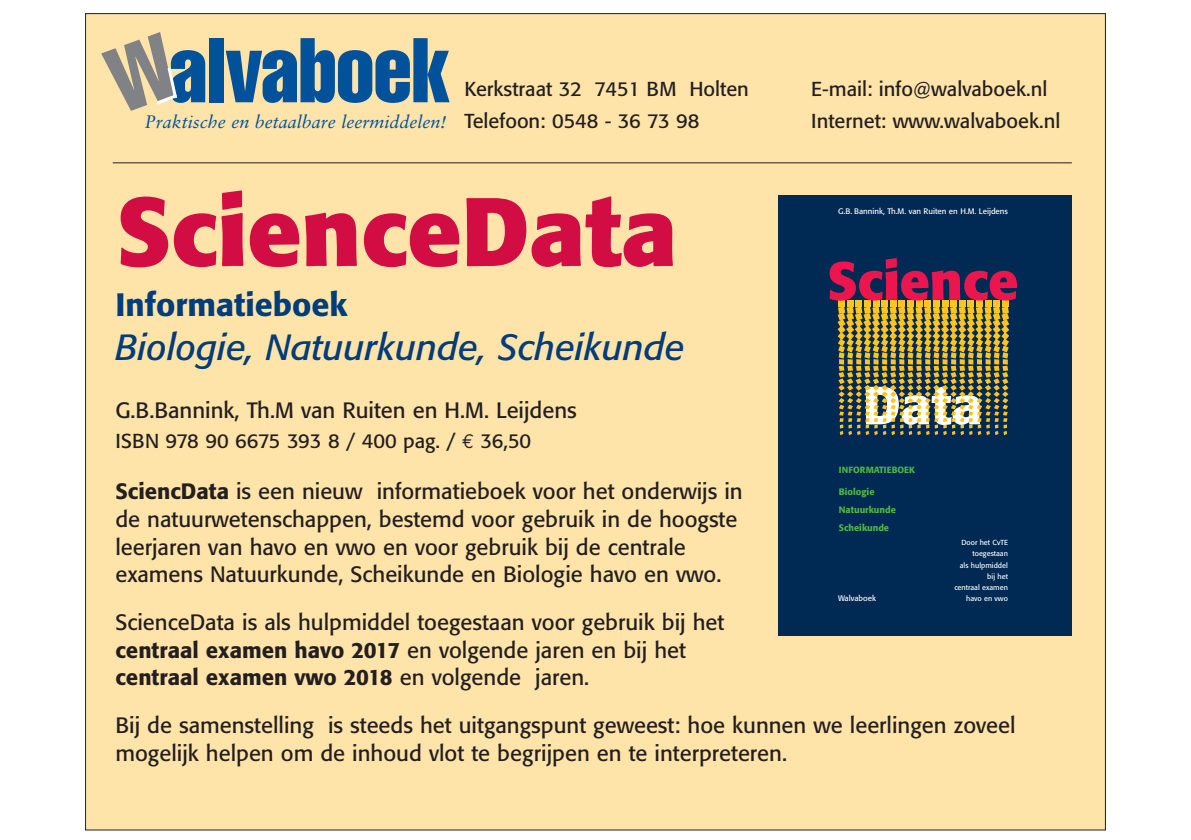
<style>
.page{position:relative;width:1191px;height:840px;background:#fff}
.page>*{position:absolute;margin:0;border:0;box-sizing:border-box;transform-origin:0 0}
.t1{font:700 96px "Formata";color:#d20d44}
.t2{font:90px "Helvetica Compressed+DZODSK";color:#01529a}
.t3{font:53.2px "Formata Bold+FEJDZK+UBNSEV";color:#ed154e}
.t4{font:53.2px "Formata Bold+FEJDZK+UBNSEV";color:#fff}
.t5{font:italic 36px "Formata";color:#013c7b}
.t6{font:500 32px "Formata";color:#013c7b}
.t7{font:22px/27.6px "Formata";color:#231f20}
.t8{font:20px "Formata";color:#231f20}
.t9{font:italic 18px "Sabon";color:#01529a}
.t10{font:9.2px/17.8px "Formata Medium+WTKXPF";color:#51b948}
.t11{font:9px "Formata Medium+WTKXPF";color:#51b948}
.t12{font:8px "Formata Regular+WHCLMU";color:#fff}
.t13{font:7.2px/11.2px "Formata Regular+WHCLMU";color:#fff;text-align:right}
.t14{font:4px "Helvetica+T42+KDYYYC";color:#000}
.s1{font-family:"Euro Mono"}
.s2{font-weight:500}
</style>
<div class="page">
<div style="left:86px;top:14px;width:1019px;height:815px;background:#ffe4aa"></div>
<div style="left:778px;top:195px;width:293px;height:439px;background:#002953"></div>
<div style="left:838px;top:300px;width:7px;height:7px;background:#fec422"></div>
<div style="left:847px;top:300px;width:6px;height:7px;background:#fec422"></div>
<div style="left:855px;top:300px;width:7px;height:7px;background:#fec422"></div>
<div style="left:864px;top:300px;width:6px;height:7px;background:#fec422"></div>
<div style="left:872px;top:300px;width:7px;height:7px;background:#fec422"></div>
<div style="left:881px;top:300px;width:7px;height:7px;background:#fec422"></div>
<div style="left:890px;top:300px;width:6px;height:7px;background:#fec422"></div>
<div style="left:898px;top:300px;width:7px;height:7px;background:#fec422"></div>
<div style="left:907px;top:300px;width:6px;height:7px;background:#fec422"></div>
<div style="left:916px;top:300px;width:6px;height:7px;background:#fec422"></div>
<div style="left:924px;top:300px;width:7px;height:7px;background:#fec422"></div>
<div style="left:933px;top:300px;width:6px;height:7px;background:#fec422"></div>
<div style="left:941px;top:300px;width:7px;height:7px;background:#fec422"></div>
<div style="left:950px;top:300px;width:7px;height:7px;background:#fec422"></div>
<div style="left:959px;top:300px;width:6px;height:7px;background:#fec422"></div>
<div style="left:967px;top:300px;width:7px;height:7px;background:#fec422"></div>
<div style="left:976px;top:300px;width:6px;height:7px;background:#fec422"></div>
<div style="left:984px;top:300px;width:7px;height:7px;background:#fec422"></div>
<div style="left:993px;top:300px;width:7px;height:7px;background:#fec422"></div>
<div style="left:1002px;top:300px;width:6px;height:7px;background:#fec422"></div>
<svg style="left:837px;top:306px;width:172px;height:129px"></svg>
<hr style="left:113px;top:162px;width:958px;height:1px;background:#231f20">
<svg style="left:156px;top:67px;width:21px;height:38px"></svg>
<h2 class="t2" style="left:169px;top:38px;width:282px">alvaboek</h2>
<p class="t9" style="left:145px;top:115px;width:303px">Praktische en betaalbare leermiddelen!</p>
<p class="t8" style="left:464px;top:81px;width:286px">Kerkstraat 32 7451 BM Holten</p>
<p class="t8" style="left:811px;top:81px;width:237px">E-mail: info@walvaboek.nl</p>
<p class="t8" style="left:464px;top:113px;width:237px">Telefoon: 0548 - 36 73 98</p>
<p class="t8" style="left:811px;top:113px;width:250px">Internet: www.walvaboek.nl</p>
<h1 class="t1" style="left:115px;top:190px;width:563px">ScienceData</h1>
<h3 class="t6" style="left:115px;top:291px;width:233px">Informatieboek</h3>
<h3 class="t5" style="left:115px;top:331px;width:570px">Biologie, Natuurkunde, Scheikunde</h3>
<p class="t7" style="left:115px;top:398px;width:463px">G.B.Bannink, Th.M van Ruiten en H.M. Leijdens</p>
<p class="t8" style="left:115px;top:432px;width:417px">ISBN 978 90 6675 393 8 / 400 pag. / <span class="s1">€</span> 36,50</p>
<p class="t7" style="left:115px;top:479px;width:629px"><span class="s2">SciencData</span> is een nieuw informatieboek voor het onderwijs in de natuurwetenschappen, bestemd voor gebruik in de hoogste leerjaren van havo en vwo en voor gebruik bij de centrale examens Natuurkunde, Scheikunde en Biologie havo en vwo.</p>
<p class="t7" style="left:115px;top:610px;width:610px">ScienceData is als hulpmiddel toegestaan voor gebruik bij het <span class="s2">centraal examen havo 2017</span> en volgende jaren en bij het <span class="s2">centraal examen vwo 2018</span> en volgende jaren.</p>
<p class="t7" style="left:115px;top:713px;width:901px">Bij de samenstelling is steeds het uitgangspunt geweest: hoe kunnen we leerlingen zoveel mogelijk helpen om de inhoud vlot te begrijpen en te interpreteren.</p>
<p class="t12" style="left:838px;top:208px;width:171px">G.B. Bannink, Th.M. van Ruiten en H.M. Leijdens</p>
<h3 class="t3" style="left:826px;top:258px;width:193px">Science</h3>
<h3 class="t4" style="left:863px;top:382px;width:121px">Data</h3>
<p class="t11" style="left:839px;top:466px;width:77px">INFORMATIEBOEK</p>
<p class="t10" style="left:839px;top:483px;width:58px">Biologie<br>Natuurkunde<br>Scheikunde</p>
<p class="t13" style="left:954px;top:537px;width:55px">Door het CvTE toegestaan<br>als hulpmiddel bij het<br>centraal examen havo en vwo</p>
<p class="t12" style="left:838px;top:594px;width:40px">Walvaboek</p>
<p class="t14" style="left:424px;top:645px;width:55px">omslag_SD_2015_def.indd 1</p>
</div>
